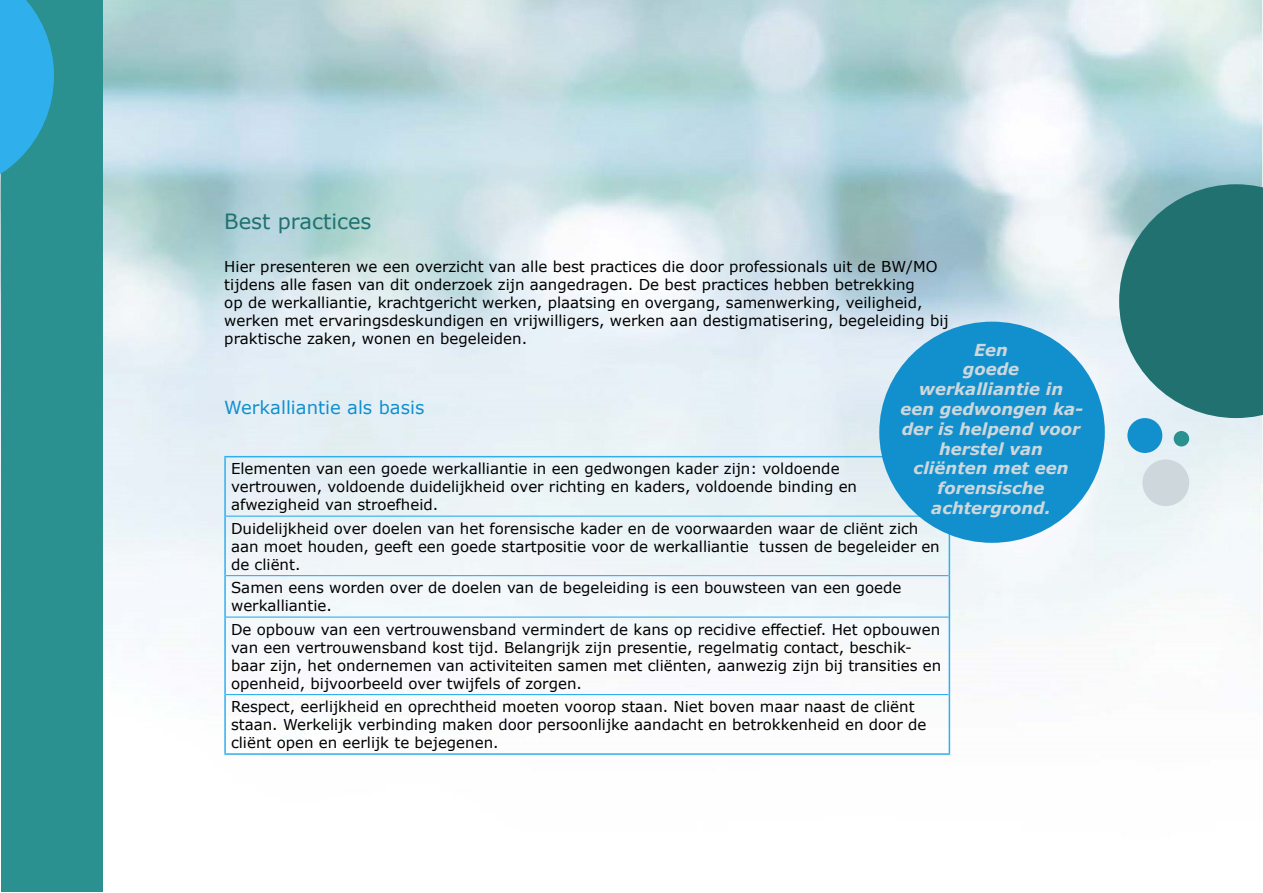
<style>
.page{position:relative;width:1263px;height:893px;background:#fff}
.page>*{position:absolute;margin:0;border:0;box-sizing:border-box;transform-origin:0 0}
.t1{font:21px "Verdana";color:#217170}
.t2{font:18px "Verdana";color:#1290cd}
.t3{font:italic 700 16.5px/19.8px "Verdana";color:#ced8dc;text-align:center}
.t4{font:15px/18px "Verdana";color:#000}
</style>
<div class="page">
<img style="left:0;top:0;width:1263px;height:755px">
<div style="left:1px;top:1px;width:102px;height:891px;background:#2a9190"></div>
<svg style="left:0;top:0;width:54px;height:193px"></svg>
<svg style="left:1119px;top:184px;width:144px;height:234px;background:#438787"></svg>
<div style="left:1127px;top:418px;width:35px;height:35px;background:#1290cd;border-radius:50%"></div>
<div style="left:1174px;top:431px;width:15px;height:15px;background:#2a9190;border-radius:50%"></div>
<div style="left:1142px;top:459px;width:47px;height:47px;background:#ced8dc;border-radius:50%"></div>
<hr style="left:224px;top:456px;width:726px;height:1px;background:#2fafec">
<hr style="left:224px;top:457px;width:2px;height:59px;background:#2fafec">
<hr style="left:224px;top:516px;width:2px;height:60px;background:#2fafec">
<hr style="left:949px;top:516px;width:1px;height:60px;background:#2fafec">
<hr style="left:224px;top:576px;width:2px;height:41px;background:#2fafec">
<hr style="left:949px;top:576px;width:1px;height:41px;background:#2fafec">
<hr style="left:224px;top:617px;width:2px;height:78px;background:#2fafec">
<hr style="left:949px;top:617px;width:1px;height:78px;background:#2fafec">
<hr style="left:224px;top:695px;width:2px;height:58px;background:#2fafec">
<hr style="left:949px;top:695px;width:1px;height:58px;background:#2fafec">
<hr style="left:226px;top:516px;width:723px;height:1px;background:#2fafec">
<hr style="left:226px;top:575px;width:723px;height:1px;background:#2fafec">
<hr style="left:226px;top:616px;width:723px;height:2px;background:#2fafec">
<hr style="left:226px;top:694px;width:723px;height:1px;background:#2fafec">
<hr style="left:224px;top:753px;width:726px;height:2px;background:#2fafec">
<div style="left:879px;top:322px;width:226px;height:221px;background:#1290cd;border-radius:50%"></div>
<h1 class="t1" style="left:224px;top:207px;width:149px">Best practices</h1>
<p class="t4" style="left:224px;top:257px;width:726px">Hier presenteren we een overzicht van alle best practices die door professionals uit de BW/MO tijdens alle fasen van dit onderzoek zijn aangedragen. De best practices hebben betrekking<br>op de werkalliantie, krachtgericht werken, plaatsing en overgang, samenwerking, veiligheid, werken met ervaringsdeskundigen en vrijwilligers, werken aan destigmatisering, begeleiding bij praktische zaken, wonen en begeleiden.</p>
<p class="t3" style="left:900px;top:339px;width:184px">Een<br>goede<br>werkalliantie in<br>een gedwongen ka&shy;der is helpend voor herstel van<br>cliënten met een forensische achtergrond.</p>
<p class="t2" style="left:224px;top:395px;width:202px">Werkalliantie als basis</p>
<p class="t4" style="left:231px;top:459px;width:627px">Elementen van een goede werkalliantie in een gedwongen kader zijn: voldoende vertrouwen, voldoende duidelijkheid over richting en kaders, voldoende binding en afwezigheid van stroefheid.</p>
<p class="t4" style="left:231px;top:519px;width:710px">Duidelijkheid over doelen van het forensische kader en de voorwaarden waar de cliënt zich aan moet houden, geeft een goede startpositie voor de werkalliantie tussen de begeleider en de cliënt.</p>
<p class="t4" style="left:231px;top:578px;width:672px">Samen eens worden over de doelen van de begeleiding is een bouwsteen van een goede werkalliantie.</p>
<p class="t4" style="left:231px;top:620px;width:712px">De opbouw van een vertrouwensband vermindert de kans op recidive effectief. Het opbouwen van een vertrouwensband kost tijd. Belangrijk zijn presentie, regelmatig contact, beschik&shy;baar zijn, het ondernemen van activiteiten samen met cliënten, aanwezig zijn bij transities en openheid, bijvoorbeeld over twijfels of zorgen.</p>
<p class="t4" style="left:231px;top:697px;width:697px">Respect, eerlijkheid en oprechtheid moeten voorop staan. Niet boven maar naast de cliënt staan. Werkelijk verbinding maken door persoonlijke aandacht en betrokkenheid en door de cliënt open en eerlijk te bejegenen.</p>
</div>
